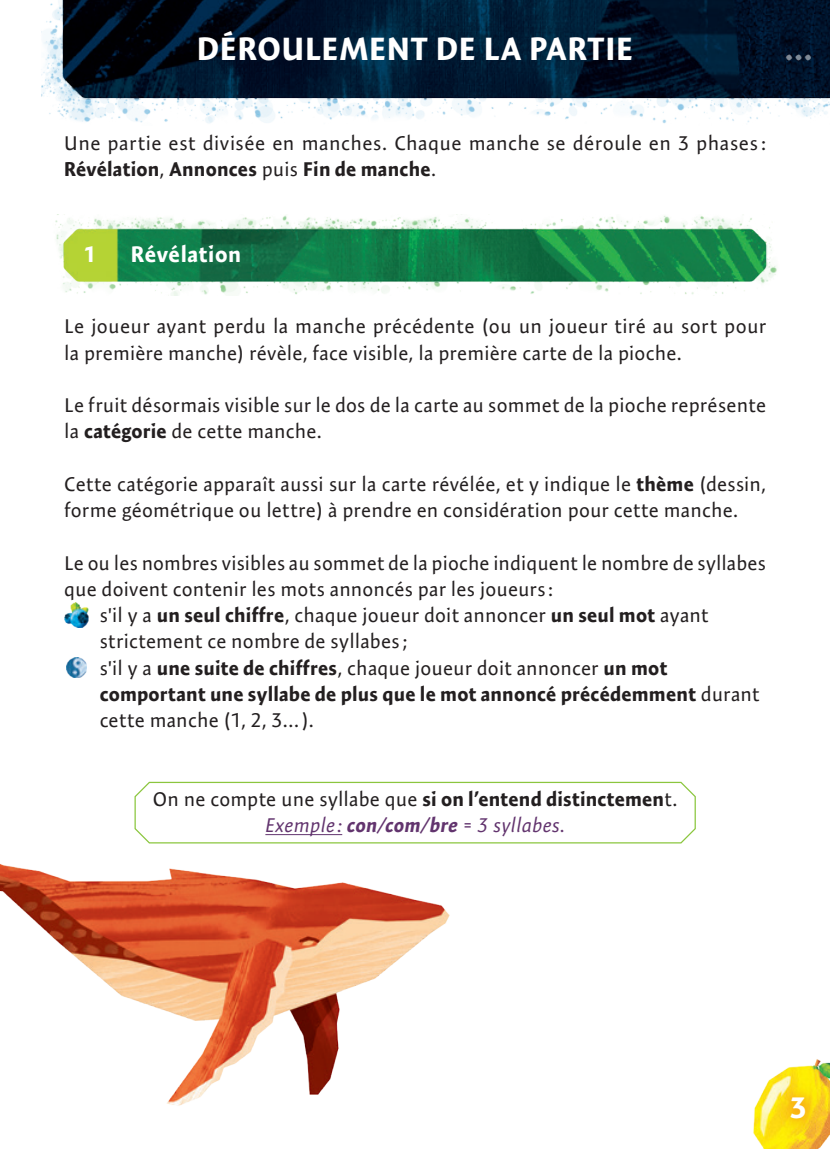
<style>
.page{position:relative;width:830px;height:1149px;background:#fff}
.page>*{position:absolute;margin:0;border:0;box-sizing:border-box;transform-origin:0 0}
.t1{font:700 32.5px "Expo Sans Pro";letter-spacing:.01em;color:#fff}
.t2{font:700 30px "Expo Sans Pro";color:#fff}
.t3{font:700 22.5px "Expo Sans Pro";letter-spacing:.025em;color:#fff}
.t4{font:20px/26.2px "Expo Sans Pro";letter-spacing:.01em;color:#231f20}
.t5{font:700 20px "Expo Sans Pro";letter-spacing:.01em;color:#231f20}
.s1{font-weight:700}
.s2{font-weight:400}
.s3{font-style:italic;color:#62346e}
.s4{font-weight:700;font-style:italic;color:#62346e}
</style>
<div class="page">
<img style="left:41px;top:0;width:788px;height:124px">
<img style="left:55px;top:214px;width:722px;height:81px">
<img style="left:753px;top:1059px;width:76px;height:89px">
<img style="left:0;top:843px;width:556px;height:263px">
<svg style="left:134px;top:781px;width:562px;height:62px"></svg>
<hr style="left:265px;top:833px;width:77px;height:1px;background:#62346e">
<img style="left:64px;top:602px;width:25px;height:24px">
<img style="left:67px;top:657px;width:19px;height:20px">
<svg style="left:775px;top:1082px;width:44px;height:51px;background:#fad41e"></svg>
<h1 class="t1" style="left:196px;top:29px;width:438px">DÉROULEMENT DE LA PARTIE</h1>
<h1 class="t1" style="left:783px;top:29px;width:29px">…</h1>
<p class="t4" style="left:64px;top:129px;width:703px">Une partie est divisée en manches. Chaque manche se déroule en 3 phases :<br><span class="s1">Révélation</span>, <span class="s1">Annonces</span> puis <span class="s1">Fin de manche</span>.</p>
<p class="t3" style="left:84px;top:240px;width:14px">1</p>
<p class="t3" style="left:130px;top:240px;width:112px">Révélation</p>
<p class="t4" style="left:64px;top:313px;width:703px">Le joueur ayant perdu la manche précédente (ou un joueur tiré au sort pour la première manche) révèle, face visible, la première carte de la pioche.</p>
<p class="t4" style="left:64px;top:391px;width:703px">Le fruit désormais visible sur le dos de la carte au sommet de la pioche représente la <span class="s1">catégorie</span> de cette manche.</p>
<p class="t4" style="left:64px;top:470px;width:703px">Cette catégorie apparaît aussi sur la carte révélée, et y indique le <span class="s1">thème</span> (dessin, forme géométrique ou lettre) à prendre en considération pour cette manche.</p>
<p class="t4" style="left:64px;top:549px;width:703px">Le ou les nombres visibles au sommet de la pioche indiquent le nombre de syllabes</p>
<p class="t4" style="left:64px;top:575px;width:490px">que doivent contenir les mots annoncés par les joueurs :</p>
<p class="t4" style="left:100px;top:601px;width:610px">s'il y a <span class="s1">un seul chiffre</span>, chaque joueur doit annoncer <span class="s1">un seul mot</span> ayant</p>
<p class="t4" style="left:100px;top:627px;width:309px">strictement ce nombre de syllabes ;</p>
<p class="t4" style="left:100px;top:654px;width:569px">s'il y a <span class="s1">une suite de chiffres</span>, chaque joueur doit annoncer <span class="s1">un mot</span></p>
<p class="t5" style="left:100px;top:681px;width:661px">comportant une syllabe de plus que le mot annoncé précédemment <span class="s2">durant</span></p>
<p class="t4" style="left:100px;top:706px;width:215px">cette manche (1, 2, 3…).</p>
<p class="t4" style="left:153px;top:785px;width:526px;text-align:center">On ne compte une syllabe que <span class="s1">si on l’entend distinctemen</span>t.<br><span class="s3">Exemple :</span> <span class="s4">con</span><span class="s3">/</span><span class="s4">com</span><span class="s3">/</span><span class="s4">bre</span> <span class="s3">= 3 syllabes.</span></p>
<h2 class="t2" style="left:789px;top:1088px;width:18px">3</h2>
</div>
